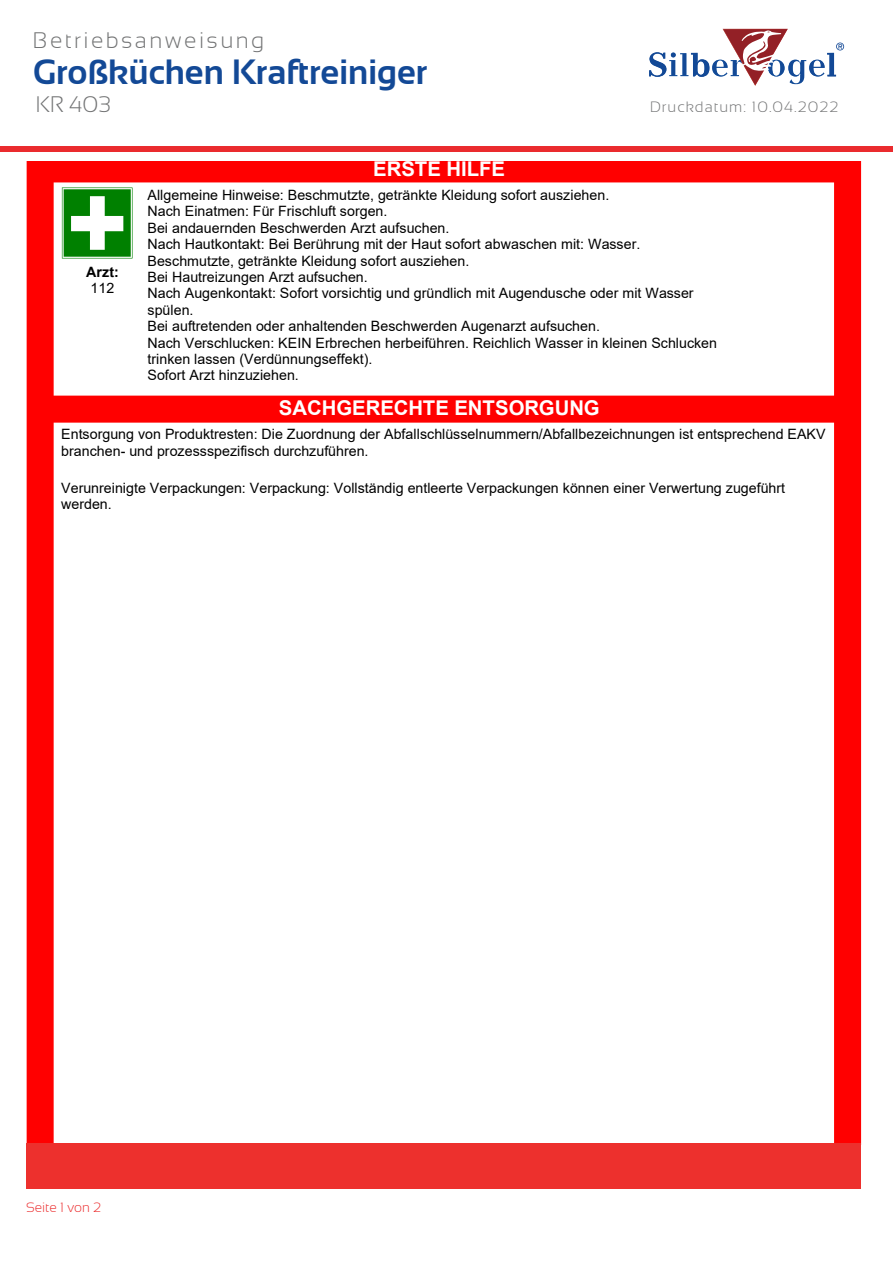
<style>
.page{position:relative;width:893px;height:1264px;background:#fff}
.page>*{position:absolute;margin:0;border:0;box-sizing:border-box;transform-origin:0 0}
.t1{font:700 35.1px "Sansation";color:#134996}
.t2{font:300 22.5px "Sansation";letter-spacing:.11em;color:#727374}
.t3{font:700 20.4px "Arial";letter-spacing:-.005em;color:#fff}
.t4{font:300 15px "Sansation";letter-spacing:.07em;color:#727374}
.t5{font:14.25px/16.4px "Arial";color:#000}
.t6{font:700 14.25px "Arial";color:#000}
.t7{font:300 13.5px "Sansation";color:#eb2a2b}
</style>
<div class="page">
<div style="left:834px;top:53px;width:26px;height:1155px;background:#f00"></div>
<div style="left:834px;top:52px;width:27px;height:1157px;border:2px solid #f00"></div>
<div style="left:27px;top:53px;width:26px;height:1155px;background:#f00"></div>
<div style="left:27px;top:52px;width:27px;height:1157px;border:2px solid #f00"></div>
<div style="left:48px;top:156px;width:786px;height:26px;background:#f00"></div>
<div style="left:43px;top:396px;width:806px;height:26px;background:#f00"></div>
<div style="left:42px;top:395px;width:808px;height:27px;border:2px solid #f00"></div>
<img style="left:61px;top:187px;width:72px;height:72px">
<div style="left:0;top:1145px;width:890px;height:118px;background:#fff"></div>
<div style="left:27px;top:1142px;width:834px;height:45px;background:#ed302d"></div>
<div style="left:0;top:1px;width:892px;height:160px;background:#fff"></div>
<svg style="left:649px;top:29px;width:195px;height:57px"></svg>
<div style="left:0;top:146px;width:892px;height:5px;background:#ea2b2e"></div>
<h2 class="t2" style="left:33px;top:28px;width:233px">Betriebsanweisung</h2>
<h1 class="t1" style="left:33px;top:52px;width:396px">Großküchen Kraftreiniger</h1>
<h2 class="t2" style="left:36px;top:92px;width:77px">KR 403</h2>
<h3 class="t3" style="left:373px;top:154px;width:133px">ERSTE HILFE</h3>
<p class="t4" style="left:650px;top:99px;width:190px">Druckdatum: 10.04.2022</p>
<p class="t6" style="left:86px;top:262px;width:34px">Arzt:</p>
<p class="t5" style="left:91px;top:280px;width:25px">112</p>
<p class="t5" style="left:147px;top:186px;width:571px">Allgemeine Hinweise: Beschmutzte, getränkte Kleidung sofort ausziehen.<br>Nach Einatmen: Für Frischluft sorgen.<br>Bei andauernden Beschwerden Arzt aufsuchen.<br>Nach Hautkontakt: Bei Berührung mit der Haut sofort abwaschen mit: Wasser.<br>Beschmutzte, getränkte Kleidung sofort ausziehen.<br>Bei Hautreizungen Arzt aufsuchen.<br>Nach Augenkontakt: Sofort vorsichtig und gründlich mit Augendusche oder mit Wasser spülen.<br>Bei auftretenden oder anhaltenden Beschwerden Augenarzt aufsuchen.<br>Nach Verschlucken: KEIN Erbrechen herbeiführen. Reichlich Wasser in kleinen Schlucken trinken lassen (Verdünnungseffekt).<br>Sofort Arzt hinzuziehen.</p>
<h3 class="t3" style="left:279px;top:393px;width:322px">SACHGERECHTE ENTSORGUNG</h3>
<p class="t5" style="left:61px;top:426px;width:765px">Entsorgung von Produktresten: Die Zuordnung der Abfallschlüsselnummern/Abfallbezeichnungen ist entsprechend EAKV branchen- und prozessspezifisch durchzuführen.</p>
<p class="t5" style="left:61px;top:479px;width:725px">Verunreinigte Verpackungen: Verpackung: Vollständig entleerte Verpackungen können einer Verwertung zugeführt werden.</p>
<p class="t7" style="left:26px;top:1199px;width:77px">Seite 1 von 2</p>
</div>
